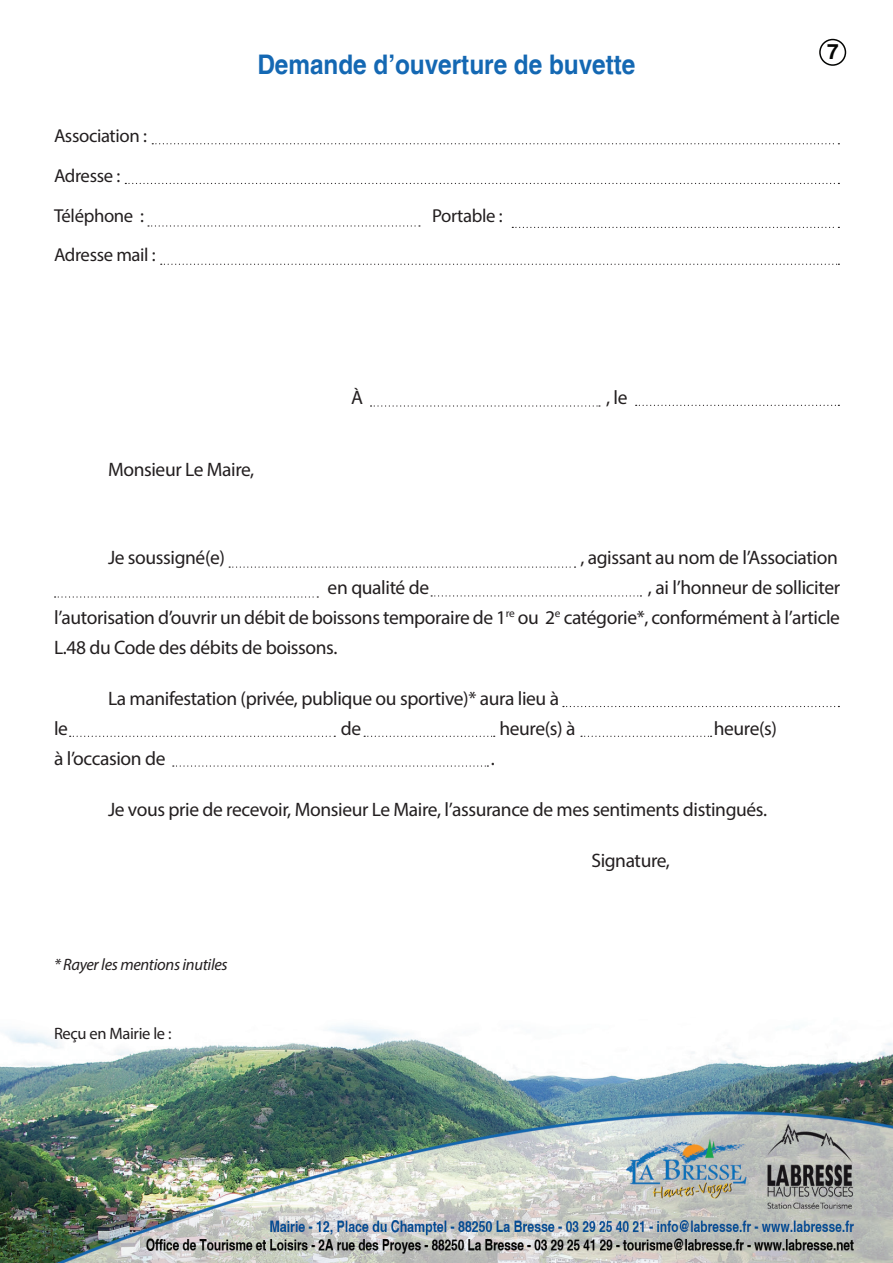
<style>
.page{position:relative;width:893px;height:1263px;background:#fff}
.page>*{position:absolute;margin:0;border:0;box-sizing:border-box;transform-origin:0 0}
.t1{font:700 27px "Helvetica";color:#1468b3;scale:.9 1}
.t2{font:700 21px "Helvetica";color:#040503}
.t3{font:19.5px/30px "Myriad Pro";letter-spacing:-.02em;color:#231f20;text-align:justify}
.t4{font:18.75px/39.5px "Myriad Pro";letter-spacing:-.02em;color:#231f20}
.t5{font:italic 16.5px "Myriad Pro";letter-spacing:-.02em;color:#231f20}
.t6{font:16.5px "Myriad Pro";letter-spacing:-.02em;color:#231f20}
</style>
<div class="page">
<img style="left:0;top:1025px;width:893px;height:238px">
<svg style="left:152px;top:143px;width:687px;height:1px"></svg>
<svg style="left:125px;top:183px;width:714px;height:1px"></svg>
<svg style="left:161px;top:264px;width:678px;height:1px"></svg>
<svg style="left:148px;top:225px;width:272px;height:2px"></svg>
<svg style="left:512px;top:227px;width:327px;height:1px"></svg>
<svg style="left:371px;top:405px;width:229px;height:2px"></svg>
<svg style="left:636px;top:405px;width:203px;height:1px"></svg>
<svg style="left:229px;top:566px;width:346px;height:2px"></svg>
<svg style="left:55px;top:596px;width:263px;height:2px"></svg>
<svg style="left:431px;top:595px;width:210px;height:1px"></svg>
<svg style="left:563px;top:706px;width:276px;height:1px"></svg>
<svg style="left:70px;top:736px;width:265px;height:1px"></svg>
<svg style="left:364px;top:736px;width:131px;height:1px"></svg>
<svg style="left:581px;top:736px;width:131px;height:1px"></svg>
<svg style="left:173px;top:765px;width:315px;height:2px"></svg>
<div style="left:819px;top:39px;width:27px;height:27px;border:2px solid #040503;border-radius:50%"></div>
<p class="t4" style="left:54px;top:116px;width:94px">Association :<br>Adresse :<br>Téléphone :</p>
<p class="t4" style="left:54px;top:235px;width:103px">Adresse mail :</p>
<h1 class="t1" style="left:257px;top:48px;width:422px">Demande d’ouverture de buvette</h1>
<p class="t4" style="left:432px;top:195px;width:72px">Portable :</p>
<p class="t3" style="left:351px;top:382px;width:13px">À</p>
<p class="t3" style="left:606px;top:382px;width:23px">, le</p>
<p class="t3" style="left:108px;top:454px;width:148px">Monsieur Le Maire,</p>
<p class="t2" style="left:827px;top:38px;width:13px">7</p>
<p class="t3" style="left:108px;top:542px;width:119px">Je soussigné(e)</p>
<p class="t3" style="left:580px;top:542px;width:259px">, agissant au nom de l’Association</p>
<p class="t3" style="left:328px;top:572px;width:103px">en qualité de</p>
<p class="t3" style="left:54px;top:572px;width:788px;text-indent:594px">, ai l’honneur de solliciter l’autorisation d’ouvrir un débit de boissons temporaire de 1<sup>re</sup> ou 2<sup>e</sup> catégorie*, conformément à l’article L.48 du Code des débits de boissons.</p>
<p class="t3" style="left:108px;top:683px;width:453px">La manifestation (privée, publique ou sportive)* aura lieu à</p>
<p class="t3" style="left:54px;top:713px;width:15px">le</p>
<p class="t3" style="left:341px;top:713px;width:22px">de</p>
<p class="t3" style="left:499px;top:713px;width:78px">heure(s) à</p>
<p class="t3" style="left:714px;top:713px;width:65px">heure(s)</p>
<p class="t3" style="left:54px;top:743px;width:113px">à l’occasion de</p>
<p class="t3" style="left:491px;top:743px;width:6px">.</p>
<p class="t3" style="left:108px;top:794px;width:661px">Je vous prie de recevoir, Monsieur Le Maire, l’assurance de mes sentiments distingués.</p>
<p class="t3" style="left:591px;top:845px;width:80px">Signature,</p>
<p class="t5" style="left:54px;top:954px;width:175px">* Rayer les mentions inutiles</p>
<p class="t6" style="left:54px;top:1023px;width:119px">Reçu en Mairie le :</p>
</div>
